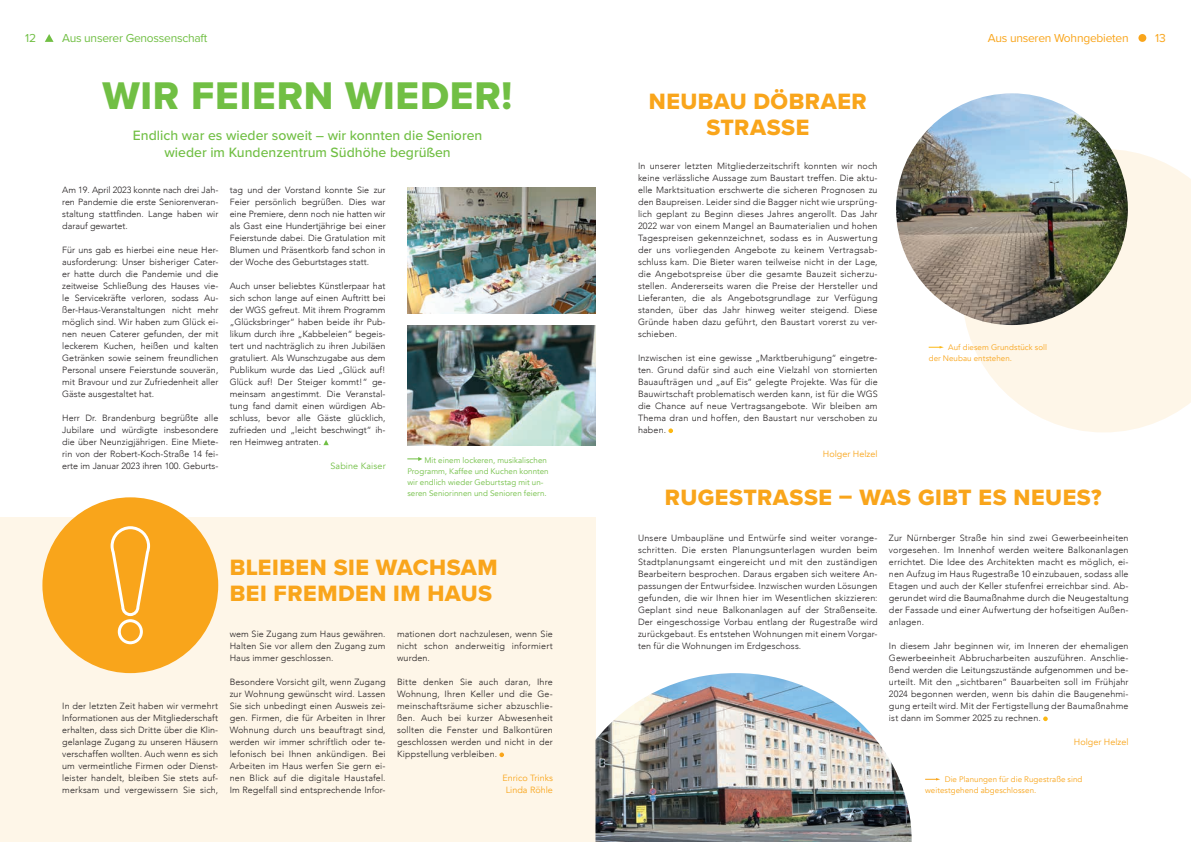
<style>
.page{position:relative;width:1191px;height:842px;background:#fff}
.page>*{position:absolute;margin:0;border:0;box-sizing:border-box;transform-origin:0 0}
.t1{font:40px "Proxima Nova Extrabld";letter-spacing:.015em;color:#71bf44}
.t2{font:23px/26px "Proxima Nova Extrabld";letter-spacing:.02em;color:#f9a51b;text-align:center}
.t3{font:500 14px/16.8px "Proxima Nova";color:#71bf44;text-align:center}
.t4{font:12px "Proxima Nova";letter-spacing:-.02em;color:#71bf44}
.t5{font:12px "Proxima Nova";letter-spacing:-.02em;color:#f9a51b}
.t6{font:300 9px/12px "Avenir";letter-spacing:.01em;color:#231f20;text-align:justify}
.t7{font:9px/12px "Avenir";color:#f9a51b;text-align:center}
.t8{font:9px "Avenir";letter-spacing:.01em;color:#71bf44}
.t9{font:8px/11px "Avenir";letter-spacing:.005em;color:#71bf44}
.t10{font:8px/11px "Avenir";letter-spacing:.005em;color:#f9a51b}
</style>
<div class="page">
<div style="left:1138px;top:34px;width:8px;height:8px;background:#f9a51b;border-radius:50%"></div>
<svg style="left:45px;top:34px;width:9px;height:8px"></svg>
<svg style="left:925px;top:778px;width:15px;height:2px"></svg>
<div style="left:0;top:517px;width:595px;height:325px;background:#fef6e8"></div>
<svg style="left:668px;top:428px;width:5px;height:5px"></svg>
<svg style="left:323px;top:440px;width:6px;height:5px"></svg>
<svg style="left:928px;top:346px;width:15px;height:2px"></svg>
<svg style="left:964px;top:149px;width:227px;height:283px;background:#fdf6ea"></svg>
<svg style="left:1043px;top:716px;width:4px;height:5px"></svg>
<img style="left:896px;top:93px;width:231px;height:232px;border-radius:116px">
<img style="left:407px;top:325px;width:188px;height:120px">
<img style="left:407px;top:188px;width:188px;height:125px">
<svg style="left:407px;top:457px;width:15px;height:4px"></svg>
<svg style="left:499px;top:752px;width:5px;height:5px"></svg>
<div style="left:42px;top:497px;width:176px;height:176px;background:#f9a51b;border-radius:50%"></div>
<svg style="left:110px;top:526px;width:41px;height:119px"></svg>
<img style="left:595px;top:673px;width:316px;height:169px">
<h3 class="t4" style="left:25px;top:29px;width:12px">12</h3>
<h3 class="t4" style="left:62px;top:29px;width:147px">Aus unserer Genossenschaft</h3>
<h3 class="t5" style="left:988px;top:29px;width:142px">Aus unseren Wohngebieten</h3>
<h3 class="t5" style="left:1155px;top:29px;width:12px">13</h3>
<h1 class="t1" style="left:103px;top:66px;width:411px">WIR FEIERN WIEDER!</h1>
<h3 class="t3" style="left:133px;top:127px;width:351px">Endlich war es wieder soweit – wir konnten die Senioren wieder im Kundenzentrum Südhöhe begrüßen</h3>
<p class="t6" style="left:62px;top:184px;width:158px">Am 19. April 2023 konnte nach drei Jah&shy;ren Pandemie die erste Seniorenveran&shy;staltung stattfinden. Lange haben wir darauf gewartet.</p>
<p class="t6" style="left:62px;top:244px;width:158px">Für uns gab es hierbei eine neue Her&shy;ausforderung: Unser bisheriger Cater&shy;er hatte durch die Pandemie und die zeitweise Schließung des Hauses vie&shy;le Servicekräfte verloren, sodass Au&shy;ßer-Haus-Veranstaltungen nicht mehr möglich sind. Wir haben zum Glück ei&shy;nen neuen Caterer gefunden, der mit leckerem Kuchen, heißen und kalten Getränken sowie seinem freundlichen Personal unsere Feierstunde souverän, mit Bravour und zur Zufriedenheit aller Gäste ausgestaltet hat.</p>
<p class="t6" style="left:62px;top:412px;width:158px">Herr Dr. Brandenburg begrüßte alle Jubilare und würdigte insbesondere die über Neunzigjährigen. Eine Miete&shy;rin von der Robert-Koch-Straße 14 fei&shy;erte im Januar 2023 ihren 100. Geburts-</p>
<p class="t6" style="left:230px;top:184px;width:157px">tag und der Vorstand konnte Sie zur Feier persönlich begrüßen. Dies war eine Premiere, denn noch nie hatten wir als Gast eine Hundertjährige bei einer Feierstunde dabei. Die Gratulation mit Blumen und Präsentkorb fand schon in der Woche des Geburtstages statt.</p>
<p class="t6" style="left:230px;top:280px;width:157px">Auch unser beliebtes Künstlerpaar hat sich schon lange auf einen Auftritt bei der WGS gefreut. Mit ihrem Programm „Glücksbringer“ haben beide ihr Pub&shy;likum durch ihre „Kabbeleien“ begeis&shy;tert und nachträglich zu ihren Jubiläen gratuliert. Als Wunschzugabe aus dem Publikum wurde das Lied „Glück auf!<br>Glück auf! Der Steiger kommt!“ ge&shy;meinsam angestimmt. Die Veranstal&shy;tung fand damit einen würdigen Ab&shy;schluss, bevor alle Gäste glücklich, zufrieden und „leicht beschwingt“ ih&shy;ren Heimweg antraten.</p>
<p class="t8" style="left:330px;top:461px;width:57px">Sabine Kaiser</p>
<p class="t9" style="left:407px;top:454px;width:143px;text-indent:17px">Mit einem lockeren, musikalischen Programm, Kaffee und Kuchen konnten wir endlich wieder Geburtstag mit un&shy;seren Seniorinnen und Senioren feiern.</p>
<p class="t6" style="left:62px;top:700px;width:157px">In der letzten Zeit haben wir vermehrt Informationen aus der Mitgliederschaft erhalten, dass sich Dritte über die Klin&shy;gelanlage Zugang zu unseren Häusern verschaffen wollten. Auch wenn es sich um vermeintliche Firmen oder Dienst&shy;leister handelt, bleiben Sie stets auf&shy;merksam und vergewissern Sie sich,</p>
<h2 class="t2" style="left:230px;top:554px;width:269px;text-align:left">BLEIBEN SIE WACHSAM<br>BEI FREMDEN IM HAUS</h2>
<p class="t6" style="left:230px;top:628px;width:157px">wem Sie Zugang zum Haus gewähren.<br>Halten Sie vor allem den Zugang zum Haus immer geschlossen.</p>
<p class="t6" style="left:230px;top:676px;width:157px">Besondere Vorsicht gilt, wenn Zugang zur Wohnung gewünscht wird. Lassen Sie sich unbedingt einen Ausweis zei&shy;gen. Firmen, die für Arbeiten in Ihrer Wohnung durch uns beauftragt sind, werden wir immer schriftlich oder te&shy;lefonisch bei Ihnen ankündigen. Bei Arbeiten im Haus werfen Sie gern ei&shy;nen Blick auf die digitale Haustafel.<br>Im Regelfall sind entsprechende Infor-</p>
<p class="t6" style="left:397px;top:628px;width:157px">mationen dort nachzulesen, wenn Sie nicht schon anderweitig informiert wurden.</p>
<p class="t6" style="left:397px;top:676px;width:157px">Bitte denken Sie auch daran, Ihre Wohnung, Ihren Keller und die Ge&shy;meinschaftsräume sicher abzuschlie&shy;ßen. Auch bei kurzer Abwesenheit sollten die Fenster und Balkontüren geschlossen werden und nicht in der Kippstellung verbleiben.</p>
<p class="t7" style="left:502px;top:772px;width:52px">Enrico Trinks<br>Linda Röhle</p>
<h2 class="t2" style="left:649px;top:88px;width:219px">NEUBAU DÖBRAER<br>STRASSE</h2>
<p class="t6" style="left:638px;top:160px;width:241px">In unserer letzten Mitgliederzeitschrift konnten wir noch keine verlässliche Aussage zum Baustart treffen. Die aktu&shy;elle Marktsituation erschwerte die sicheren Prognosen zu den Baupreisen. Leider sind die Bagger nicht wie ursprüng&shy;lich geplant zu Beginn dieses Jahres angerollt. Das Jahr 2022 war von einem Mangel an Baumaterialien und hohen Tagespreisen gekennzeichnet, sodass es in Auswertung der uns vorliegenden Angebote zu keinem Vertragsab&shy;schluss kam. Die Bieter waren teilweise nicht in der Lage, die Angebotspreise über die gesamte Bauzeit sicherzu&shy;stellen. Andererseits waren die Preise der Hersteller und Lieferanten, die als Angebotsgrundlage zur Verfügung standen, über das Jahr hinweg weiter steigend. Diese Gründe haben dazu geführt, den Baustart vorerst zu ver&shy;schieben.</p>
<p class="t6" style="left:638px;top:352px;width:241px">Inzwischen ist eine gewisse „Marktberuhigung“ eingetre&shy;ten. Grund dafür sind auch eine Vielzahl von stornierten Bauaufträgen und „auf Eis“ gelegte Projekte. Was für die Bauwirtschaft problematisch werden kann, ist für die WGS die Chance auf neue Vertragsangebote. Wir bleiben am Thema dran und hoffen, den Baustart nur verschoben zu haben.</p>
<p class="t7" style="left:823px;top:448px;width:56px">Holger Helzel</p>
<p class="t10" style="left:928px;top:342px;width:120px;text-indent:20px">Auf diesem Grundstück soll der Neubau entstehen.</p>
<h2 class="t2" style="left:665px;top:484px;width:438px">RUGESTRASSE – WAS GIBT ES NEUES?</h2>
<p class="t6" style="left:638px;top:532px;width:241px">Unsere Umbaupläne und Entwürfe sind weiter vorange&shy;schritten. Die ersten Planungsunterlagen wurden beim Stadtplanungsamt eingereicht und mit den zuständigen Bearbeitern besprochen. Daraus ergaben sich weitere An&shy;passungen der Entwurfsidee. Inzwischen wurden Lösungen gefunden, die wir Ihnen hier im Wesentlichen skizzieren:<br>Geplant sind neue Balkonanlagen auf der Straßenseite.<br>Der eingeschossige Vorbau entlang der Rugestraße wird zurückgebaut. Es entstehen Wohnungen mit einem Vorgar&shy;ten für die Wohnungen im Erdgeschoss.</p>
<p class="t6" style="left:889px;top:532px;width:241px">Zur Nürnberger Straße hin sind zwei Gewerbeeinheiten vorgesehen. Im Innenhof werden weitere Balkonanlagen errichtet. Die Idee des Architekten macht es möglich, ei&shy;nen Aufzug im Haus Rugestraße 10 einzubauen, sodass alle Etagen und auch der Keller stufenfrei erreichbar sind. Ab&shy;gerundet wird die Baumaßnahme durch die Neugestaltung der Fassade und einer Aufwertung der hofseitigen Außen&shy;anlagen.</p>
<p class="t6" style="left:889px;top:640px;width:241px">In diesem Jahr beginnen wir, im Inneren der ehemaligen Gewerbeeinheit Abbrucharbeiten auszuführen. Anschlie&shy;ßend werden die Leitungszustände aufgenommen und be&shy;urteilt. Mit den „sichtbaren“ Bauarbeiten soll im Frühjahr 2024 begonnen werden, wenn bis dahin die Baugenehmi&shy;gung erteilt wird. Mit der Fertigstellung der Baumaßnahme ist dann im Sommer 2025 zu rechnen.</p>
<p class="t7" style="left:1074px;top:736px;width:56px">Holger Helzel</p>
<p class="t10" style="left:925px;top:774px;width:159px;text-indent:20px">Die Planungen für die Rugestraße sind weitestgehend abgeschlossen.</p>
</div>
